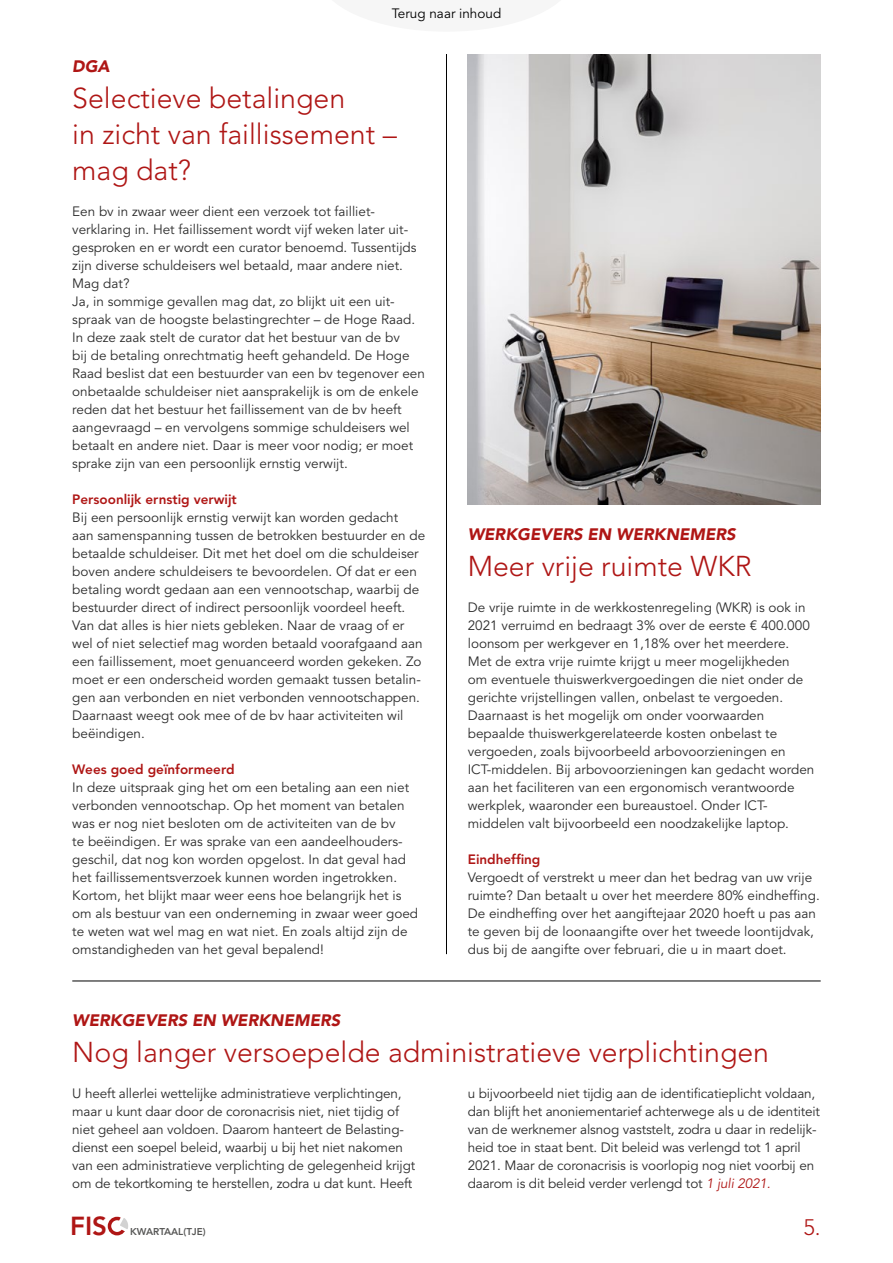
<style>
.page{position:relative;width:893px;height:1263px;background:#fff}
.page>*{position:absolute;margin:0;border:0;box-sizing:border-box;transform-origin:0 0}
.t1{font:300 28.5px/36px "Avenir LT";color:#af1615}
.t2{font:800 25.95px "Avenir LT";color:#af1615}
.t3{font:300 22.2px "Avenir LT";color:#af1615}
.t4{font:italic 900 16.5px "Avenir LT";color:#af1615}
.t5{font:13.5px/18px "Avenir LT";color:#2c2c2c}
.t6{font:800 13.5px "Avenir LT";color:#af1615}
.t7{font:13.5px "Avenir LT";color:#000}
.t8{font:800 9.9px "Avenir LT";color:#575756}
.s1{font-style:italic;color:#af1615}
</style>
<div class="page">
<div style="left:108px;top:1217px;width:18px;height:18px;border:3px solid #af1615;border-radius:50%"></div>
<svg style="left:114px;top:1216px;width:14px;height:19px"></svg>
<img style="left:468px;top:54px;width:353px;height:450px">
<hr style="left:72px;top:981px;width:749px;height:1px;background:#000">
<hr style="left:446px;top:54px;width:1px;height:900px;background:#000">
<p class="t7" style="left:392px;top:5px;width:111px">Terug naar inhoud</p>
<p class="t4" style="left:72px;top:56px;width:39px">DGA</p>
<h1 class="t1" style="left:72px;top:80px;width:326px">Selectieve betalingen<br>in zicht van faillissement – mag dat?</h1>
<p class="t5" style="left:72px;top:203px;width:354px">Een bv in zwaar weer dient een verzoek tot failliet&shy;verklaring in. Het faillissement wordt vijf weken later uit&shy;gesproken en er wordt een curator benoemd. Tussentijds zijn diverse schuldeisers wel betaald, maar andere niet.<br>Mag dat?<br>Ja, in sommige gevallen mag dat, zo blijkt uit een uit&shy;spraak van de hoogste belastingrechter – de Hoge Raad.<br>In deze zaak stelt de curator dat het bestuur van de bv<br>bij de betaling onrechtmatig heeft gehandeld. De Hoge Raad beslist dat een bestuurder van een bv tegenover een onbetaalde schuldeiser niet aansprakelijk is om de enkele reden dat het bestuur het faillissement van de bv heeft aangevraagd – en vervolgens sommige schuldeisers wel betaalt en andere niet. Daar is meer voor nodig; er moet sprake zijn van een persoonlijk ernstig verwijt.</p>
<p class="t6" style="left:72px;top:491px;width:166px">Persoonlijk ernstig verwijt</p>
<p class="t5" style="left:72px;top:509px;width:354px">Bij een persoonlijk ernstig verwijt kan worden gedacht<br>aan samenspanning tussen de betrokken bestuurder en de betaalde schuldeiser. Dit met het doel om die schuldeiser boven andere schuldeisers te bevoordelen. Of dat er een betaling wordt gedaan aan een vennootschap, waarbij de bestuurder direct of indirect persoonlijk voordeel heeft.<br>Van dat alles is hier niets gebleken. Naar de vraag of er wel of niet selectief mag worden betaald voorafgaand aan een faillissement, moet genuanceerd worden gekeken. Zo moet er een onderscheid worden gemaakt tussen betalin&shy;gen aan verbonden en niet verbonden vennootschappen.<br>Daarnaast weegt ook mee of de bv haar activiteiten wil beëindigen.</p>
<p class="t6" style="left:72px;top:761px;width:164px">Wees goed geïnformeerd</p>
<p class="t5" style="left:72px;top:779px;width:347px">In deze uitspraak ging het om een betaling aan een niet verbonden vennootschap. Op het moment van betalen was er nog niet besloten om de activiteiten van de bv<br>te beëindigen. Er was sprake van een aandeelhouders&shy;geschil, dat nog kon worden opgelost. In dat geval had het faillissementsverzoek kunnen worden ingetrokken.<br>Kortom, het blijkt maar weer eens hoe belangrijk het is om als bestuur van een onderneming in zwaar weer goed te weten wat wel mag en wat niet. En zoals altijd zijn de omstandigheden van het geval bepalend!</p>
<p class="t4" style="left:468px;top:524px;width:269px">WERKGEVERS EN WERKNEMERS</p>
<h1 class="t1" style="left:468px;top:548px;width:285px">Meer vrije ruimte WKR</h1>
<p class="t5" style="left:468px;top:599px;width:348px">De vrije ruimte in de werkkostenregeling (WKR) is ook in 2021 verruimd en bedraagt 3% over de eerste € 400.000 loonsom per werkgever en 1,18% over het meerdere.<br>Met de extra vrije ruimte krijgt u meer mogelijkheden<br>om eventuele thuiswerkvergoedingen die niet onder de gerichte vrijstellingen vallen, onbelast te vergoeden.<br>Daarnaast is het mogelijk om onder voorwaarden bepaalde thuiswerkgerelateerde kosten onbelast te vergoeden, zoals bijvoorbeeld arbovoorzieningen en ICT-middelen. Bij arbovoorzieningen kan gedacht worden aan het faciliteren van een ergonomisch verantwoorde werkplek, waaronder een bureaustoel. Onder ICT&shy;middelen valt bijvoorbeeld een noodzakelijke laptop.</p>
<p class="t6" style="left:468px;top:851px;width:74px">Eindheffing</p>
<p class="t5" style="left:468px;top:869px;width:354px">Vergoedt of verstrekt u meer dan het bedrag van uw vrije ruimte? Dan betaalt u over het meerdere 80% eindheffing.<br>De eindheffing over het aangiftejaar 2020 hoeft u pas aan te geven bij de loonaangifte over het tweede loontijdvak, dus bij de aangifte over februari, die u in maart doet.</p>
<p class="t4" style="left:72px;top:1010px;width:269px">WERKGEVERS EN WERKNEMERS</p>
<h1 class="t1" style="left:72px;top:1034px;width:698px">Nog langer versoepelde administratieve verplichtingen</h1>
<p class="t5" style="left:72px;top:1085px;width:344px">U heeft allerlei wettelijke administratieve verplichtingen, maar u kunt daar door de coronacrisis niet, niet tijdig of niet geheel aan voldoen. Daarom hanteert de Belasting&shy;dienst een soepel beleid, waarbij u bij het niet nakomen van een administratieve verplichting de gelegenheid krijgt om de tekortkoming te herstellen, zodra u dat kunt. Heeft</p>
<p class="t5" style="left:468px;top:1085px;width:354px">u bijvoorbeeld niet tijdig aan de identificatieplicht voldaan, dan blijft het anoniementarief achterwege als u de identiteit van de werknemer alsnog vaststelt, zodra u daar in redelijk&shy;heid toe in staat bent. Dit beleid was verlengd tot 1 april 2021. Maar de coronacrisis is voorlopig nog niet voorbij en daarom is dit beleid verder verlengd tot <span class="s1">1 juli 2021.</span></p>
<h2 class="t2" style="left:70px;top:1210px;width:38px">FIS</h2>
<p class="t8" style="left:130px;top:1226px;width:77px">KWARTAAL(TJE)</p>
<h3 class="t3" style="left:803px;top:1214px;width:19px">5.</h3>
</div>
